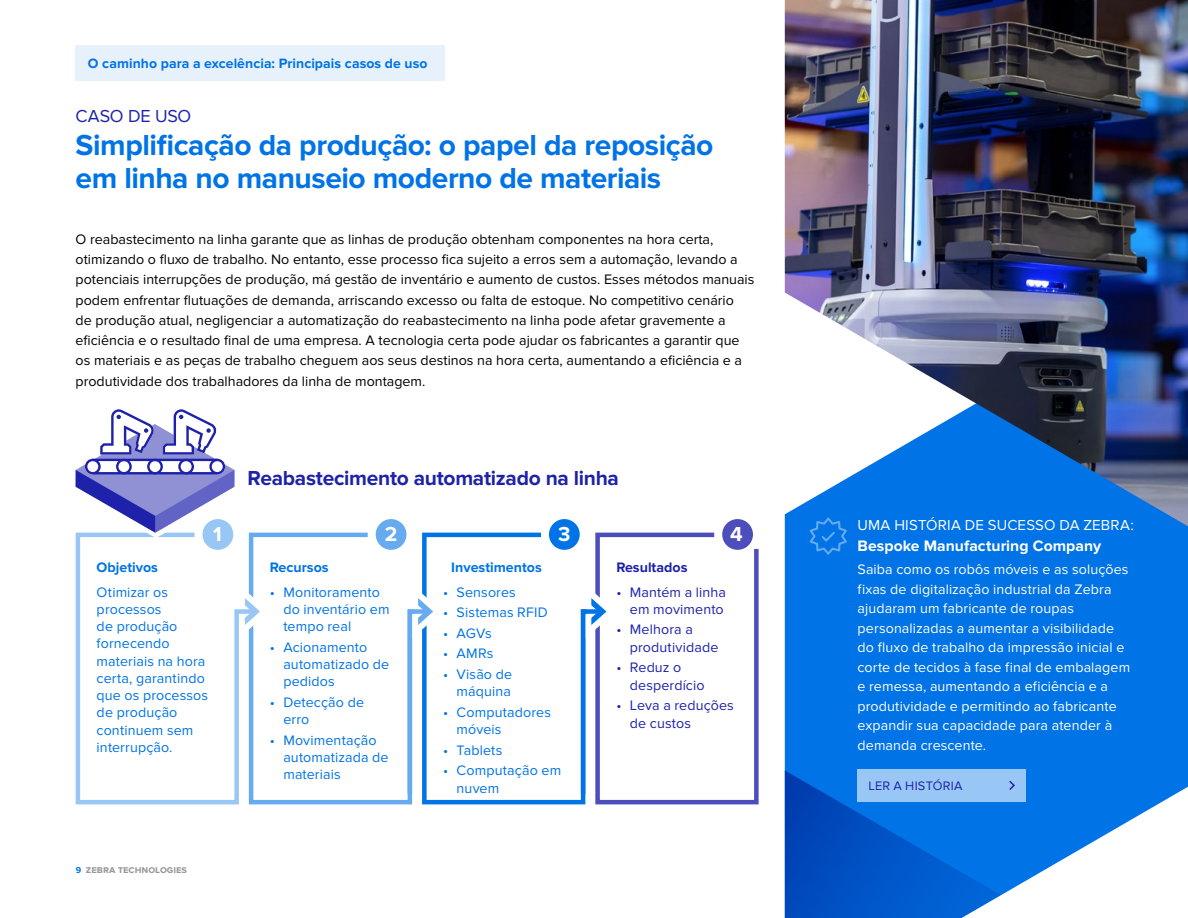
<style>
.page{position:relative;width:1188px;height:918px;background:#fff}
.page>*{position:absolute;margin:0;border:0;box-sizing:border-box;transform-origin:0 0}
.t1{font:700 30px/33px "Proxima Nova";letter-spacing:-.015em;color:#0073e6}
.t2{font:700 21px "Proxima Nova";letter-spacing:-.015em;color:#1e22aa}
.t3{font:700 21px "Proxima Nova";color:#fff}
.t4{font:18px "Proxima Nova";letter-spacing:-.01em;color:#1e22aa}
.t5{font:700 15.75px "Proxima Nova";letter-spacing:.005em;color:#fff}
.t6{font:15px "Proxima Nova";letter-spacing:.01em;color:#fff}
.t7{font:14.25px/20.2px "Proxima Nova";color:#000}
.t8{font:14.25px/17.2px "Proxima Nova";letter-spacing:.01em;color:#0073e6}
.t9{font:14.25px/19.5px "Proxima Nova";letter-spacing:.01em;color:#fff}
.t10{font:14.25px/17.2px "Proxima Nova";letter-spacing:.01em;color:#1e22aa}
.t11{font:700 14.25px "Proxima Nova";color:#0073e6}
.t12{font:700 14.25px "Proxima Nova";color:#1e22aa}
.t13{font:700 14.1px "Proxima Nova";letter-spacing:.005em;color:#0073e6}
.t14{font:12.75px "Proxima Nova";letter-spacing:.02em;color:#1e22aa}
.t15{font:700 10.5px "Proxima Nova";color:#989899}
.s1{font-size:9px;color:#0073e6}
</style>
<div class="page">
<svg style="left:260px;top:530px;width:153px;height:275px"></svg>
<svg style="left:422px;top:530px;width:164px;height:275px"></svg>
<svg style="left:595px;top:530px;width:164px;height:275px"></svg>
<svg style="left:75px;top:532px;width:185px;height:273px"></svg>
<svg style="left:228px;top:571px;width:50px;height:81px"></svg>
<div style="left:202px;top:519px;width:31px;height:31px;background:#99c7f5;border-radius:50%"></div>
<div style="left:376px;top:519px;width:30px;height:31px;background:#66abf0;border-radius:50%"></div>
<div style="left:549px;top:519px;width:31px;height:31px;background:#0073e6;border-radius:50%"></div>
<div style="left:722px;top:519px;width:31px;height:31px;background:#4b4ebb;border-radius:50%"></div>
<svg style="left:401px;top:571px;width:50px;height:228px"></svg>
<svg style="left:574px;top:571px;width:50px;height:228px"></svg>
<div style="left:76px;top:45px;width:369px;height:36px;background:#e6f1fc"></div>
<div style="left:785px;top:526px;width:403px;height:253px;background:#0073e6"></div>
<svg style="left:785px;top:707px;width:392px;height:211px;fill:#0073e6"></svg>
<svg style="left:810px;top:526px;width:37px;height:29px"></svg>
<div style="left:858px;top:769px;width:168px;height:32px;background:#99c7f5"></div>
<svg style="left:962px;top:779px;width:226px;height:139px"></svg>
<svg style="left:76px;top:409px;width:160px;height:129px"></svg>
<hr style="left:93px;top:472px;width:124px;height:2px;background:#1e22aa">
<hr style="left:93px;top:459px;width:124px;height:2px;background:#1e22aa">
<img style="left:785px;top:0;width:403px;height:526px">
<p class="t13" style="left:88px;top:55px;width:341px">O caminho para a excelência: Principais casos de uso</p>
<p class="t4" style="left:76px;top:106px;width:117px">CASO DE USO</p>
<h1 class="t1" style="left:76px;top:129px;width:639px">Simplificação da produção: o papel da reposição em linha no manuseio moderno de materiais</h1>
<p class="t7" style="left:76px;top:229px;width:680px">O reabastecimento na linha garante que as linhas de produção obtenham componentes na hora certa, otimizando o fluxo de trabalho. No entanto, esse processo fica sujeito a erros sem a automação, levando a potenciais interrupções de produção, má gestão de inventário e aumento de custos. Esses métodos manuais podem enfrentar flutuações de demanda, arriscando excesso ou falta de estoque. No competitivo cenário<br>de produção atual, negligenciar a automatização do reabastecimento na linha pode afetar gravemente a eficiência e o resultado final de uma empresa. A tecnologia certa pode ajudar os fabricantes a garantir que os materiais e as peças de trabalho cheguem aos seus destinos na hora certa, aumentando a eficiência e a produtividade dos trabalhadores da linha de montagem.</p>
<h2 class="t2" style="left:248px;top:466px;width:373px">Reabastecimento automatizado na linha</h2>
<h2 class="t3" style="left:213px;top:522px;width:10px">1</h2>
<h2 class="t3" style="left:385px;top:522px;width:14px">2</h2>
<h2 class="t3" style="left:558px;top:522px;width:14px">3</h2>
<h2 class="t3" style="left:730px;top:522px;width:14px">4</h2>
<p class="t11" style="left:97px;top:559px;width:63px">Objetivos</p>
<p class="t11" style="left:270px;top:559px;width:60px">Recursos</p>
<p class="t11" style="left:451px;top:559px;width:92px">Investimentos</p>
<p class="t12" style="left:616px;top:559px;width:73px">Resultados</p>
<p class="t8" style="left:97px;top:584px;width:113px">Otimizar os processos<br>de produção fornecendo materiais na hora certa, garantindo que os processos de produção continuem sem interrupção.</p>
<p class="t8" style="left:283px;top:584px;width:108px;text-indent:-13px">• Monitoramento do inventário em tempo real</p>
<p class="t8" style="left:283px;top:639px;width:107px;text-indent:-13px">• Acionamento automatizado de pedidos</p>
<p class="t8" style="left:283px;top:694px;width:82px;text-indent:-13px">• Detecção de erro</p>
<p class="t8" style="left:283px;top:732px;width:107px;text-indent:-13px">• Movimentação automatizada de materiais</p>
<p class="t8" style="left:443px;top:584px;width:74px">• Sensores</p>
<p class="t8" style="left:443px;top:604px;width:106px">• Sistemas RFID</p>
<p class="t8" style="left:443px;top:625px;width:50px">• AGVs</p>
<p class="t8" style="left:443px;top:646px;width:52px">• AMRs</p>
<p class="t8" style="left:443px;top:666px;width:71px;text-align:right">• Visão de máquina</p>
<p class="t8" style="left:457px;top:704px;width:96px;text-indent:-13px">• Computadores móveis</p>
<p class="t8" style="left:443px;top:742px;width:61px">• Tablets</p>
<p class="t8" style="left:457px;top:763px;width:106px;text-indent:-13px">• Computação em nuvem</p>
<p class="t10" style="left:616px;top:584px;width:111px;text-align:right">• Mantém a linha em movimento</p>
<p class="t10" style="left:630px;top:622px;width:90px;text-indent:-13px">• Melhora a produtividade</p>
<p class="t10" style="left:630px;top:659px;width:76px;text-indent:-13px">• Reduz o desperdício</p>
<p class="t10" style="left:630px;top:697px;width:106px;text-indent:-13px">• Leva a reduções de custos</p>
<p class="t15" style="left:76px;top:863px;width:113px"><span class="s1">9</span> zebra technologies</p>
<p class="t6" style="left:858px;top:516px;width:278px">UMA HISTÓRIA DE SUCESSO DA ZEBRA:</p>
<p class="t5" style="left:858px;top:537px;width:245px">Bespoke Manufacturing Company</p>
<p class="t9" style="left:858px;top:560px;width:274px">Saiba como os robôs móveis e as soluções fixas de digitalização industrial da Zebra ajudaram um fabricante de roupas personalizadas a aumentar a visibilidade do fluxo de trabalho da impressão inicial e corte de tecidos à fase final de embalagem e remessa, aumentando a eficiência e a produtividade e permitindo ao fabricante expandir sua capacidade para atender à demanda crescente.</p>
<p class="t14" style="left:868px;top:778px;width:95px">LER A HISTÓRIA</p>
</div>
